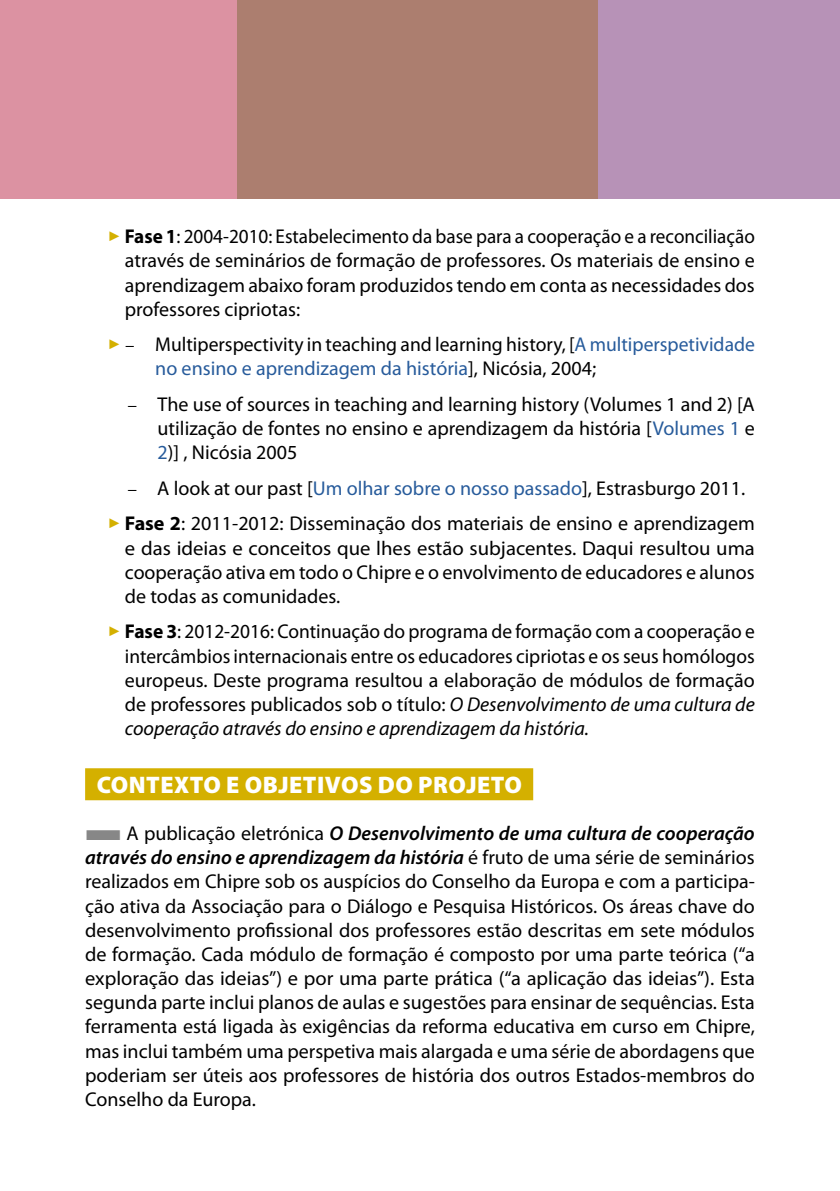
<style>
.page{position:relative;width:840px;height:1191px;background:#fff}
.page>*{position:absolute;margin:0;border:0;box-sizing:border-box;transform-origin:0 0}
.t1{font:900 24px "Myriad Pro";letter-spacing:.02em;color:#fff}
.t2{font:20px/24.2px "Myriad Pro";color:#000;text-align:justify}
.t3{font:20px/24.2px "Myriad Pro";color:#000;text-align:justify;scale:.96 1}
.s1{color:#d4b000}
.s2{font-weight:700}
.s3{font-family:"Minion Pro"}
.s4{color:#275b9b}
.s5{font-style:italic}
.s6{color:#878787}
.s7{font-weight:600;font-style:italic}
</style>
<div class="page">
<div style="left:596px;top:0;width:243px;height:198px;background:#b792b7"></div>
<div style="left:0;top:0;width:238px;height:198px;background:#dc92a2"></div>
<div style="left:238px;top:0;width:359px;height:198px;background:#ac7e6f"></div>
<div style="left:85px;top:768px;width:448px;height:32px;background:#d4b000"></div>
<p class="t3" style="left:125px;top:226px;width:657px;text-indent:-17px"><span class="s1">✓</span> <span class="s2">Fase 1</span>: 2004-2010: Estabelecimento da base para a cooperação e a reconciliação através de seminários de formação de professores. Os materiais de ensino e aprendizagem abaixo foram produzidos tendo em conta as necessidades dos professores cipriotas:</p>
<p class="t2" style="left:155px;top:334px;width:600px;text-indent:-47px"><span class="s1">✓</span> <span class="s3">–</span> Multiperspectivity in teaching and learning history, [<span class="s4">A multiperspetividade no ensino e aprendizagem da história</span>], Nicósia, 2004;</p>
<p class="t2" style="left:157px;top:394px;width:598px;text-indent:-30px"><span class="s3">–</span>✓✓The use of sources in teaching and learning history (Volumes 1 and 2) [A utilização de fontes no ensino e aprendizagem da história [<span class="s4">Volumes 1</span> e <span class="s4">2</span>)] , Nicósia 2005</p>
<p class="t2" style="left:127px;top:477px;width:619px"><span class="s3">–</span> A look at our past [<span class="s4">Um olhar sobre o nosso passado</span>], Estrasburgo 2011.</p>
<p class="t2" style="left:125px;top:513px;width:631px;text-indent:-17px"><span class="s1">✓</span> <span class="s2">Fase 2</span>: 2011-2012: Disseminação dos materiais de ensino e aprendizagem e das ideias e conceitos que lhes estão subjacentes. Daqui resultou uma cooperação ativa em todo o Chipre e o envolvimento de educadores e alunos de todas as comunidades.</p>
<p class="t2" style="left:125px;top:621px;width:631px;text-indent:-17px"><span class="s1">✓</span> <span class="s2">Fase 3</span>: 2012-2016: Continuação do programa de formação com a cooperação e intercâmbios internacionais entre os educadores cipriotas e os seus homólogos europeus. Deste programa resultou a elaboração de módulos de formação de professores publicados sob o título: <span class="s5">O Desenvolvimento de uma cultura de cooperação através do ensino e aprendizagem da história.</span></p>
<p class="t1" style="left:97px;top:771px;width:426px">CONTEXTO E OBJETIVOS DO PROJETO</p>
<p class="t2" style="left:85px;top:823px;width:671px"><span class="s6">■</span>A publicação eletrónica <span class="s7">O Desenvolvimento de uma cultura de cooperação através do ensino e aprendizagem da história</span> é fruto de uma série de seminários realizados em Chipre sob os auspícios do Conselho da Europa e com a participa&shy;ção ativa da Associação para o Diálogo e Pesquisa Históricos. Os áreas chave do desenvolvimento profissional dos professores estão descritas em sete módulos de formação. Cada módulo de formação é composto por uma parte teórica (“a exploração das ideias”) e por uma parte prática (“a aplicação das ideias”). Esta segunda parte inclui planos de aulas e sugestões para ensinar de sequências. Esta ferramenta está ligada às exigências da reforma educativa em curso em Chipre, mas inclui também uma perspetiva mais alargada e uma série de abordagens que poderiam ser úteis aos professores de história dos outros Estados-membros do Conselho da Europa.</p>
</div>
